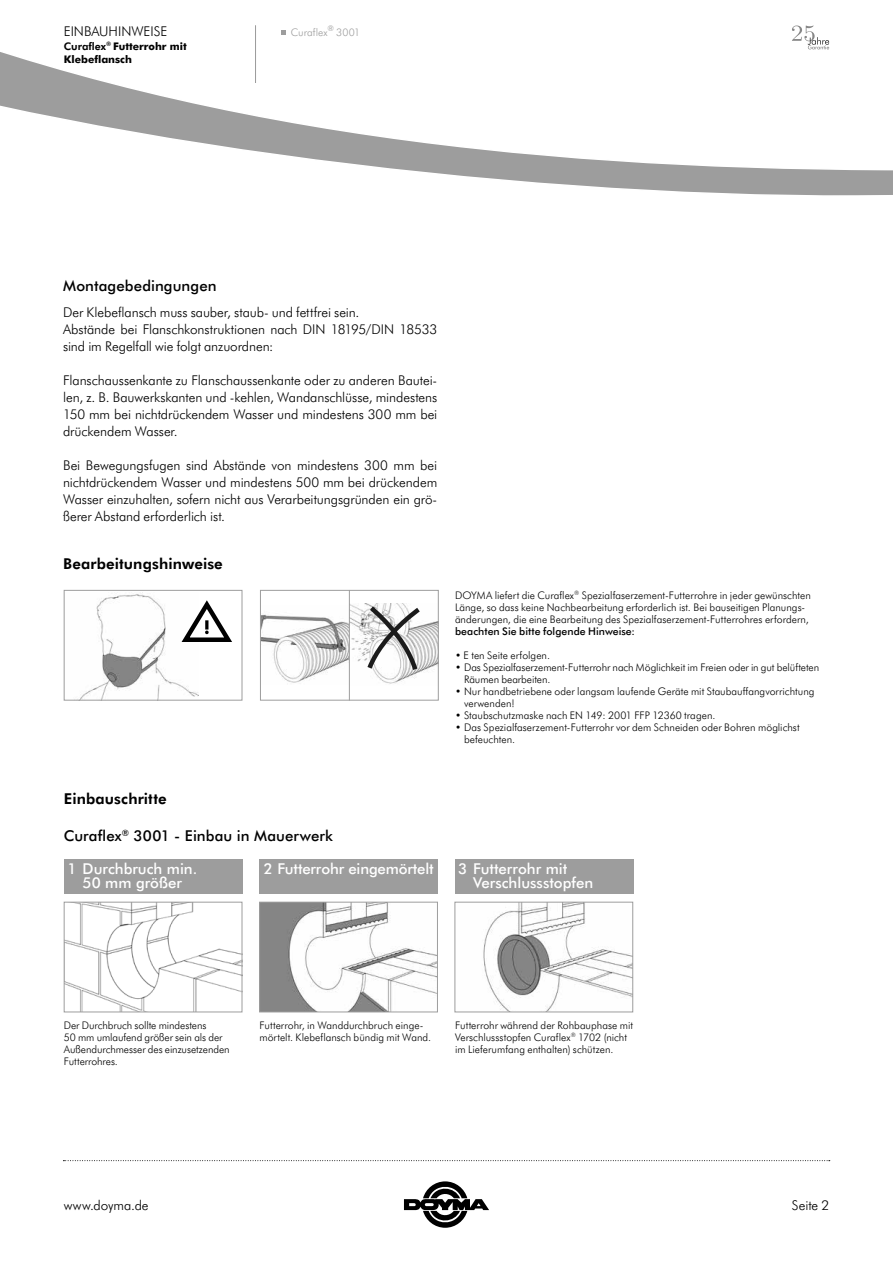
<style>
.page{position:relative;width:893px;height:1263px;background:#fff}
.page>*{position:absolute;margin:0;border:0;box-sizing:border-box;transform-origin:0 0}
.t1{font:500 15px/13.5px "Futura BT";color:#fff;text-align:center}
.t2{font:500 15px "Futura BT";letter-spacing:.005em;color:#000}
.t3{font:700 15px "Futura BT";letter-spacing:.005em;color:#000}
.t4{font:300 13.5px/17px "Futura BT";letter-spacing:-.005em;color:#000;text-align:justify}
.t5{font:300 10.5px/12px "Futura BT";color:#000}
.t6{font:800 10.5px/13.5px "Futura BT";color:#000}
.t7{font:500 10.5px "Futura BT";letter-spacing:.005em;color:#000}
.t8{font:300 10.5px "Futura BT";letter-spacing:.005em;color:#9d9d9d}
.s1{font-weight:700}
</style>
<div class="page">
<svg style="left:0;top:25px;width:893px;height:171px"></svg>
<img style="left:261px;top:904px;width:175px;height:106px">
<div style="left:259px;top:902px;width:179px;height:110px;border:1px solid #9d9d9d"></div>
<img style="left:66px;top:904px;width:174px;height:106px">
<div style="left:64px;top:902px;width:178px;height:110px;border:1px solid #9d9d9d"></div>
<img style="left:483px;top:904px;width:148px;height:106px">
<div style="left:454px;top:902px;width:179px;height:110px;border:1px solid #9d9d9d"></div>
<div style="left:64px;top:859px;width:178px;height:34px;background:#9d9d9d"></div>
<div style="left:259px;top:859px;width:179px;height:34px;background:#9d9d9d"></div>
<div style="left:455px;top:859px;width:179px;height:34px;background:#9d9d9d"></div>
<svg style="left:281px;top:30px;width:5px;height:4px"></svg>
<svg style="left:63px;top:1160px;width:767px;height:1px"></svg>
<img style="left:80px;top:592px;width:118px;height:106px">
<div style="left:64px;top:590px;width:178px;height:110px;border:1px solid #9d9d9d"></div>
<svg style="left:179px;top:596px;width:53px;height:50px"></svg>
<svg style="left:404px;top:1181px;width:85px;height:47px"></svg>
<hr style="left:255px;top:26px;width:1px;height:57px;background:#9d9d9d">
<img style="left:262px;top:606px;width:87px;height:79px">
<img style="left:350px;top:604px;width:87px;height:80px">
<div style="left:260px;top:590px;width:179px;height:110px;border:1px solid #9d9d9d"></div>
<hr style="left:349px;top:590px;width:1px;height:110px;background:#9d9d9d">
<svg style="left:364px;top:604px;width:59px;height:71px"></svg>
<svg style="left:792px;top:26px;width:37px;height:23px"></svg>
<p class="t4" style="left:64px;top:23px;width:105px">EINBAUHINWEISE</p>
<p class="t6" style="left:64px;top:39px;width:125px"><span class="s1">Curaflex</span><sup>®</sup> Futterrohr mit<br>Klebeflansch</p>
<p class="t8" style="left:291px;top:25px;width:71px">Curaflex<sup>®</sup> 3001</p>
<h1 class="t2" style="left:63px;top:275px;width:155px">Montagebedingungen</h1>
<p class="t4" style="left:63px;top:303px;width:376px;text-align:left">Der Klebeflansch muss sauber, staub- und fettfrei sein.<br>Abstände bei Flanschkonstruktionen nach DIN 18195/DIN 18533 sind im Regelfall wie folgt anzuordnen:</p>
<p class="t4" style="left:63px;top:371px;width:376px">Flanschaussenkante zu Flanschaussenkante oder zu anderen Bautei&shy;len, z. B. Bauwerkskanten und -kehlen, Wandanschlüsse, mindestens 150 mm bei nichtdrückendem Wasser und mindestens 300 mm bei drückendem Wasser.</p>
<p class="t4" style="left:63px;top:456px;width:376px">Bei Bewegungsfugen sind Abstände von mindestens 300 mm bei nichtdrückendem Wasser und mindestens 500 mm bei drückendem Wasser einzuhalten, sofern nicht aus Verarbeitungsgründen ein grö&shy;ßerer Abstand erforderlich ist.</p>
<h1 class="t3" style="left:63px;top:553px;width:161px">Bearbeitungshinweise</h1>
<h1 class="t3" style="left:64px;top:788px;width:104px">Einbauschritte</h1>
<h1 class="t2" style="left:64px;top:825px;width:271px">Curaflex<sup>®</sup> 3001 - Einbau in Mauerwerk</h1>
<p class="t5" style="left:455px;top:588px;width:357px">DOYMA liefert die Curaflex<sup>®</sup> Spezialfaserzement-Futterrohre in jeder gewünschten<br>Länge, so dass keine Nachbearbeitung erforderlich ist. Bei bauseitigen Planungs&shy;änderungen, die eine Bearbeitung des Spezialfaserzement-Futterrohres erfordern,</p>
<p class="t7" style="left:455px;top:623px;width:182px">beachten Sie bitte folgende Hinweise:</p>
<p class="t5" style="left:455px;top:648px;width:97px">• E ten Seite erfolgen.</p>
<p class="t5" style="left:464px;top:660px;width:357px;text-indent:-9px">• Das Spezialfaserzement-Futterrohr nach Möglichkeit im Freien oder in gut belüfteten<br>Räumen bearbeiten.</p>
<p class="t5" style="left:464px;top:684px;width:352px;text-indent:-9px">• Nur handbetriebene oder langsam laufende Geräte mit Staubauffangvorrichtung verwenden!</p>
<p class="t5" style="left:455px;top:708px;width:262px">• Staubschutzmaske nach EN 149: 2001 FFP 12360 tragen.</p>
<p class="t5" style="left:464px;top:720px;width:337px;text-indent:-9px">• Das Spezialfaserzement-Futterrohr vor dem Schneiden oder Bohren möglichst befeuchten.</p>
<h1 class="t1" style="left:68px;top:862px;width:131px">1 Durchbruch min.<br>50 mm größer</h1>
<h1 class="t1" style="left:264px;top:862px;width:171px">2 Futterrohr eingemörtelt</h1>
<h1 class="t1" style="left:473px;top:862px;width:122px;text-align:left;text-indent:-15px">3 Futterrohr mit<br>Verschlussstopfen</h1>
<p class="t5" style="left:64px;top:1019px;width:167px">Der Durchbruch sollte mindestens<br>50 mm umlaufend größer sein als der<br>Außendurchmesser des einzusetzenden<br>Futterrohres.</p>
<p class="t5" style="left:259px;top:1019px;width:173px">Futterrohr, in Wanddurchbruch einge&shy;mörtelt. Klebeflansch bündig mit Wand.</p>
<p class="t5" style="left:455px;top:1019px;width:180px">Futterrohr während der Rohbauphase mit<br>Verschlussstopfen Curaflex<sup>®</sup> 1702 (nicht im Lieferumfang enthalten) schützen.</p>
<p class="t4" style="left:64px;top:1196px;width:86px">www.doyma.de</p>
<p class="t4" style="left:792px;top:1196px;width:39px">Seite 2</p>
</div>
